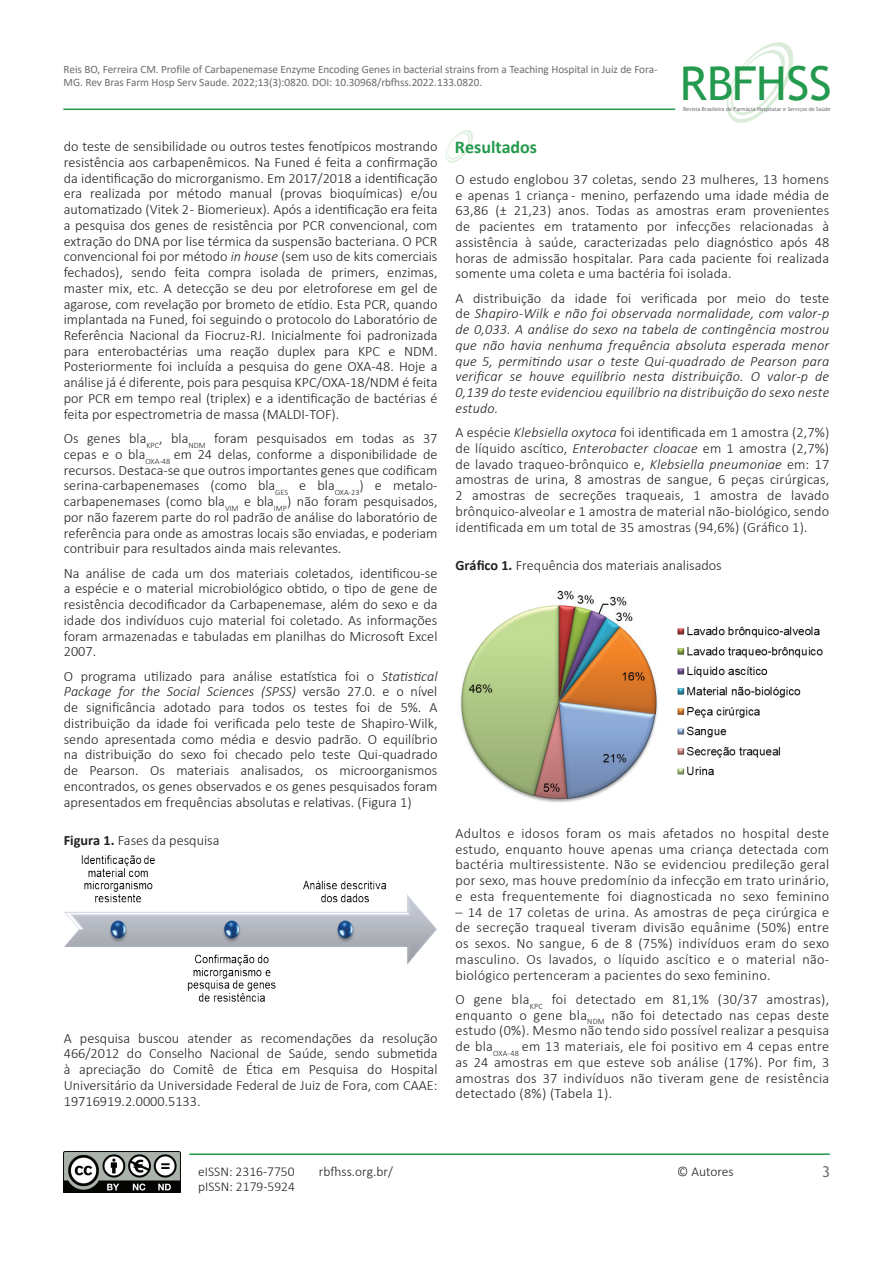
<style>
.page{position:relative;width:893px;height:1263px;background:#fff}
.page>*{position:absolute;margin:0;border:0;box-sizing:border-box;transform-origin:0 0}
.t1{font:46.8px "Trebuchet MS";color:#239a4d}
.t2{font:700 18px "Calibri";color:#239a4d}
.t3{font:15px "Trebuchet MS";color:#6a6d73}
.t4{font:300 14.25px/15.8px "Calibri";color:#231f20;text-align:justify}
.t5{font:italic 300 14.25px/15.8px "Calibri";letter-spacing:.01em;color:#231f20;text-align:justify}
.t6{font:300 13.5px "Calibri";color:#231f20}
.t7{font:11.25px/12.8px "Calibri";letter-spacing:-.005em;color:#6c6d70}
.t8{font:5.4px "Trebuchet MS";color:#6c6d70}
.s1{font-style:italic}
.s2{font-weight:700}
.s3{font-style:normal}
</style>
<div class="page">
<hr style="left:63px;top:109px;width:612px;height:1px;background:#239a4d">
<svg style="left:727px;top:42px;width:66px;height:81px"></svg>
<img style="left:64px;top:1152px;width:117px;height:41px">
<hr style="left:189px;top:1153px;width:641px;height:2px;background:#239a4d">
<img style="left:64px;top:855px;width:373px;height:147px">
<svg style="left:446px;top:130px;width:27px;height:33px"></svg>
<img style="left:460px;top:590px;width:198px;height:213px">
<img style="left:677px;top:626px;width:146px;height:150px">
<p class="t7" style="left:64px;top:63px;width:595px">Reis BO, Ferreira CM. Profile of Carbapenemase Enzyme Encoding Genes in bacterial strains from a Teaching Hospital in Juiz de Fora-<br>MG. Rev Bras Farm Hosp Serv Saude. 2022;13(3):0820. DOI: 10.30968/rbfhss.2022.133.0820.</p>
<h1 class="t1" style="left:680px;top:54px;width:153px">RBFHSS</h1>
<p class="t8" style="left:683px;top:106px;width:149px">Revista Brasileira de Farmácia Hospitalar e Serviços de Saúde</p>
<p class="t4" style="left:64px;top:138px;width:375px">do teste de sensibilidade ou outros testes fenotípicos mostrando resistência aos carbapenêmicos. Na Funed é feita a confirmação da identificação do microrganismo. Em 2017/2018 a identificação era realizada por método manual (provas bioquímicas) e/ou automatizado (Vitek 2 - Biomerieux). Após a identificação era feita a pesquisa dos genes de resistência por PCR convencional, com extração do DNA por lise térmica da suspensão bacteriana. O PCR convencional foi por método <span class="s1">in house</span> (sem uso de kits comerciais fechados), sendo feita compra isolada de primers, enzimas, master mix, etc. A detecção se deu por eletroforese em gel de agarose, com revelação por brometo de etídio. Esta PCR, quando implantada na Funed, foi seguindo o protocolo do Laboratório de Referência Nacional da Fiocruz-RJ. Inicialmente foi padronizada para enterobactérias uma reação duplex para KPC e NDM.<br>Posteriormente foi incluída a pesquisa do gene OXA-48. Hoje a análise já é diferente, pois para pesquisa KPC/OXA-18/NDM é feita por PCR em tempo real (triplex) e a identificação de bactérias é feita por espectrometria de massa (MALDI-TOF).</p>
<p class="t4" style="left:64px;top:430px;width:375px">Os genes bla<sub>KPC</sub>, bla<sub>NDM</sub> foram pesquisados em todas as 37 cepas e o bla<sub>OXA-48</sub> em 24 delas, conforme a disponibilidade de recursos. Destaca-se que outros importantes genes que codificam serina-carbapenemases (como bla<sub>GES</sub> e bla<sub>OXA-23</sub>) e metalo&shy;carbapenemases (como bla<sub>VIM</sub> e bla<sub>IMP</sub>) não foram pesquisados, por não fazerem parte do rol padrão de análise do laboratório de referência para onde as amostras locais são enviadas, e poderiam contribuir para resultados ainda mais relevantes.</p>
<p class="t4" style="left:64px;top:565px;width:375px">Na análise de cada um dos materiais coletados, identificou-se a espécie e o material microbiológico obtido, o tipo de gene de resistência decodificador da Carbapenemase, além do sexo e da idade dos indivíduos cujo material foi coletado. As informações foram armazenadas e tabuladas em planilhas do Microsoft Excel 2007.</p>
<p class="t4" style="left:64px;top:668px;width:375px">O programa utilizado para análise estatística foi o <span class="s1">Statistical Package for the Social Sciences (SPSS)</span> versão 27.0. e o nível de significância adotado para todos os testes foi de 5%. A distribuição da idade foi verificada pelo teste de Shapiro-Wilk, sendo apresentada como média e desvio padrão. O equilíbrio na distribuição do sexo foi checado pelo teste Qui-quadrado de Pearson. Os materiais analisados, os microorganismos encontrados, os genes observados e os genes pesquisados foram apresentados em frequências absolutas e relativas. (Figura 1)</p>
<p class="t4" style="left:64px;top:832px;width:157px"><span class="s2">Figura 1.</span> Fases da pesquisa</p>
<p class="t4" style="left:64px;top:1030px;width:375px">A pesquisa buscou atender as recomendações da resolução 466/2012 do Conselho Nacional de Saúde, sendo submetida à apreciação do Comitê de Ética em Pesquisa do Hospital Universitário da Universidade Federal de Juiz de Fora, com CAAE:<br>19716919.2.0000.5133.</p>
<p class="t2" style="left:455px;top:135px;width:84px">Resultados</p>
<p class="t4" style="left:455px;top:171px;width:375px">O estudo englobou 37 coletas, sendo 23 mulheres, 13 homens e apenas 1 criança - menino, perfazendo uma idade média de 63,86 (± 21,23) anos. Todas as amostras eram provenientes de pacientes em tratamento por infecções relacionadas à assistência à saúde, caracterizadas pelo diagnóstico após 48 horas de admissão hospitalar. Para cada paciente foi realizada somente uma coleta e uma bactéria foi isolada.</p>
<p class="t5" style="left:455px;top:290px;width:375px"><span class="s3">A distribuição da idade foi verificada por meio do teste de</span> Shapiro-Wilk e não foi observada normalidade, com valor-p de 0,033. A análise do sexo na tabela de contingência mostrou que não havia nenhuma frequência absoluta esperada menor que 5, permitindo usar o teste Qui-quadrado de Pearson para verificar se houve equilíbrio nesta distribuição. O valor-p de 0,139 do teste evidenciou equilíbrio na distribuição do sexo neste estudo.</p>
<p class="t4" style="left:455px;top:424px;width:375px">A espécie <span class="s1">Klebsiella oxytoca</span> foi identificada em 1 amostra (2,7%) de líquido ascítico, <span class="s1">Enterobacter cloacae</span> em 1 amostra (2,7%) de lavado traqueo-brônquico e, <span class="s1">Klebsiella pneumoniae</span> em: 17 amostras de urina, 8 amostras de sangue, 6 peças cirúrgicas, 2 amostras de secreções traqueais, 1 amostra de lavado brônquico-alveolar e 1 amostra de material não-biológico, sendo identificada em um total de 35 amostras (94,6%) (Gráfico 1).</p>
<p class="t4" style="left:455px;top:557px;width:268px"><span class="s2">Gráfico 1.</span> Frequência dos materiais analisados</p>
<p class="t4" style="left:455px;top:825px;width:375px">Adultos e idosos foram os mais afetados no hospital deste estudo, enquanto houve apenas uma criança detectada com bactéria multiressistente. Não se evidenciou predileção geral por sexo, mas houve predomínio da infecção em trato urinário, e esta frequentemente foi diagnosticada no sexo feminino</p>
<p class="t4" style="left:455px;top:904px;width:375px">– 14 de 17 coletas de urina. As amostras de peça cirúrgica e de secreção traqueal tiveram divisão equânime (50%) entre os sexos. No sangue, 6 de 8 (75%) indivíduos eram do sexo masculino. Os lavados, o líquido ascítico e o material não&shy;biológico pertenceram a pacientes do sexo feminino.</p>
<p class="t4" style="left:455px;top:991px;width:375px">O gene bla<sub>KPC</sub> foi detectado em 81,1% (30/37 amostras), enquanto o gene bla<sub>NDM</sub> não foi detectado nas cepas deste estudo (0%). Mesmo não tendo sido possível realizar a pesquisa de bla<sub>OXA-48</sub> em 13 materiais, ele foi positivo em 4 cepas entre as 24 amostras em que esteve sob análise (17%). Por fim, 3 amostras dos 37 indivíduos não tiveram gene de resistência detectado (8%) (Tabela 1).</p>
<p class="t6" style="left:198px;top:1163px;width:98px">eISSN: 2316-7750</p>
<p class="t6" style="left:319px;top:1163px;width:75px">rbfhss.org.br/</p>
<p class="t6" style="left:677px;top:1163px;width:58px">© Autores</p>
<p class="t3" style="left:822px;top:1162px;width:9px">3</p>
<p class="t6" style="left:198px;top:1178px;width:98px">pISSN: 2179-5924</p>
</div>
